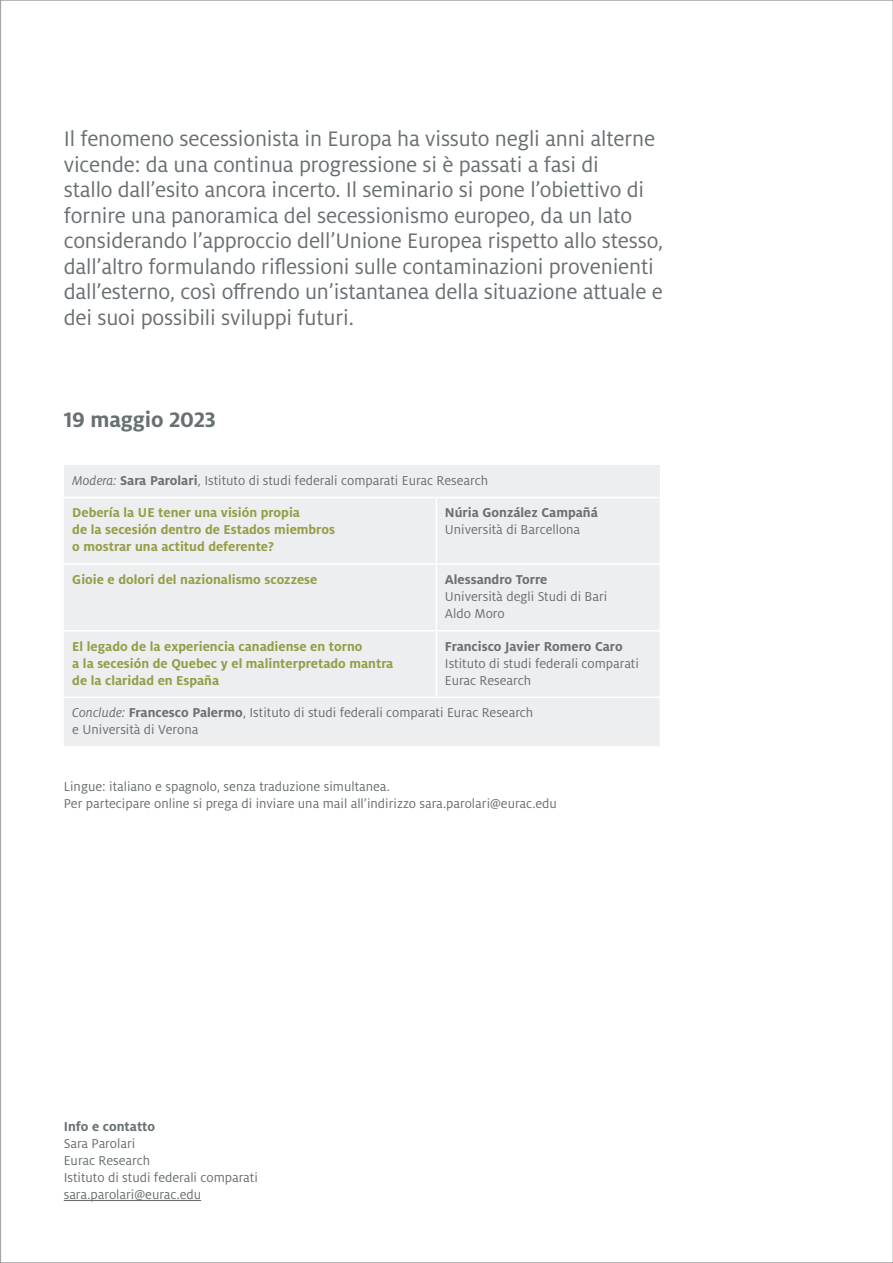
<style>
.page{position:relative;width:893px;height:1263px;background:#fff}
.page>*{position:absolute;margin:0;border:0;box-sizing:border-box;transform-origin:0 0}
.t1{font:23.25px/25.5px "Milo Pro";letter-spacing:-.005em;color:#697073}
.t2{font:700 23.25px "Milo Pro";letter-spacing:-.005em;color:#697073}
.t3{font:14.25px/17px "Milo Pro";color:#697073}
.t4{font:700 14.25px/17px "Milo Pro";color:#949e46}
.t5{font:700 14.25px "Milo Pro";color:#697073}
.s1{font-style:italic}
.s2{font-weight:700}
</style>
<div class="page">
<hr style="left:64px;top:1200px;width:137px;height:1px;background:#697073">
<div style="left:64px;top:465px;width:596px;height:32px;background:#edeeef"></div>
<div style="left:64px;top:498px;width:596px;height:248px;background:#edeeef"></div>
<hr style="left:436px;top:563px;width:224px;height:2px;background:#fff">
<hr style="left:436px;top:630px;width:224px;height:1px;background:#fff">
<hr style="left:436px;top:498px;width:1px;height:65px;background:#fff">
<hr style="left:64px;top:563px;width:372px;height:2px;background:#fff">
<hr style="left:436px;top:565px;width:1px;height:65px;background:#fff">
<hr style="left:64px;top:630px;width:372px;height:1px;background:#fff">
<hr style="left:436px;top:631px;width:1px;height:66px;background:#fff">
<hr style="left:64px;top:697px;width:372px;height:1px;background:#fff">
<hr style="left:436px;top:697px;width:224px;height:1px;background:#fff">
<p class="t1" style="left:64px;top:126px;width:601px">Il fenomeno secessionista in Europa ha vissuto negli anni alterne vicende: da una continua progressione si è passati a fasi di<br>stallo dall’esito ancora incerto. Il seminario si pone l’obiettivo di fornire una panoramica del secessionismo europeo, da un lato considerando l’approccio dell’Unione Europea rispetto allo stesso, dall’altro formulando riflessioni sulle contaminazioni provenienti dall’esterno, così offrendo un’istantanea della situazione attuale e dei suoi possibili sviluppi futuri.</p>
<h1 class="t2" style="left:64px;top:406px;width:153px">19 maggio 2023</h1>
<p class="t3" style="left:72px;top:472px;width:417px"><span class="s1">Modera:</span> <span class="s2">Sara Parolari</span>, Istituto di studi federali comparati Eurac Research</p>
<p class="t4" style="left:72px;top:504px;width:264px">Debería la UE tener una visión propia<br>de la secesión dentro de Estados miembros o mostrar una actitud deferente?</p>
<p class="t5" style="left:445px;top:505px;width:154px">Núria González Campañá</p>
<p class="t3" style="left:445px;top:521px;width:137px">Università di Barcellona</p>
<p class="t4" style="left:72px;top:571px;width:247px">Gioie e dolori del nazionalismo scozzese</p>
<p class="t5" style="left:445px;top:571px;width:104px">Alessandro Torre</p>
<p class="t3" style="left:445px;top:588px;width:164px">Università degli Studi di Bari<br>Aldo Moro</p>
<p class="t4" style="left:72px;top:638px;width:323px">El legado de la experiencia canadiense en torno<br>a la secesión de Quebec y el malinterpretado mantra de la claridad en España</p>
<p class="t5" style="left:445px;top:638px;width:179px">Francisco Javier Romero Caro</p>
<p class="t3" style="left:445px;top:655px;width:196px">Istituto di studi federali comparati<br>Eurac Research</p>
<p class="t3" style="left:72px;top:704px;width:463px"><span class="s1">Conclude:</span> <span class="s2">Francesco Palermo</span>, Istituto di studi federali comparati Eurac Research e Università di Verona</p>
<p class="t3" style="left:64px;top:778px;width:495px">Lingue: italiano e spagnolo, senza traduzione simultanea.<br>Per partecipare online si prega di inviare una mail all’indirizzo sara.parolari@eurac.edu</p>
<p class="t5" style="left:64px;top:1118px;width:93px">Info e contatto</p>
<p class="t3" style="left:64px;top:1135px;width:196px">Sara Parolari<br>Eurac Research<br>Istituto di studi federali comparati sara.parolari@eurac.edu</p>
</div>
